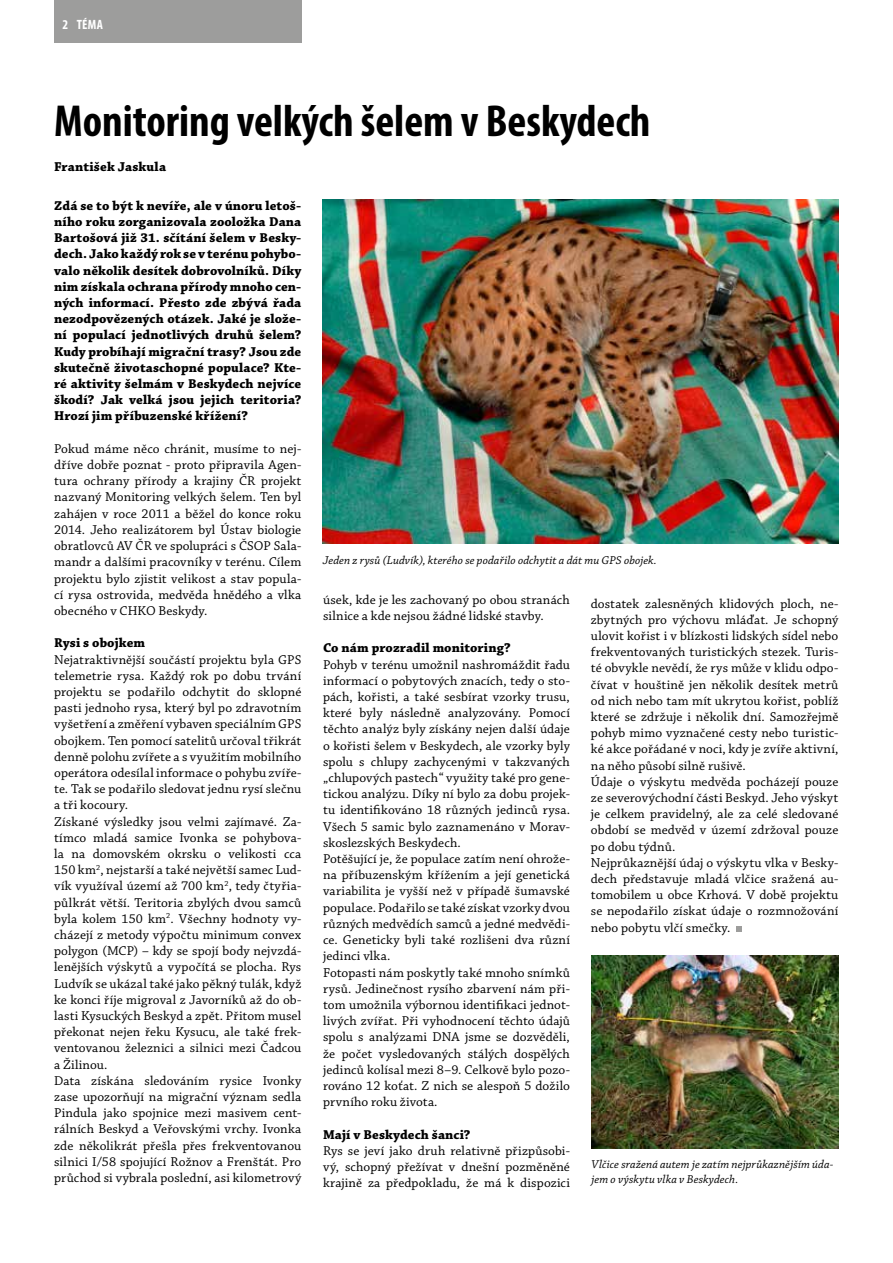
<style>
.page{position:relative;width:893px;height:1263px;background:#fff}
.page>*{position:absolute;margin:0;border:0;box-sizing:border-box;transform-origin:0 0}
.t1{font:700 condensed 45px "Myriad Pro";color:#000}
.t2{font:13.5px/16.2px "Chaparral Pro";letter-spacing:.005em;color:#000}
.t3{font:700 13.5px/16.2px "Chaparral Pro";letter-spacing:.01em;color:#000;text-align:justify}
.t4{font:700 condensed 13.5px "Myriad Pro";color:#fff}
.t5{font:italic 12px/14.4px "Chaparral Pro";letter-spacing:.01em;color:#000}
</style>
<div class="page">
<div style="left:54px;top:0;width:247px;height:42px;background:#9d9d9c"></div>
<svg style="left:736px;top:926px;width:6px;height:5px"></svg>
<img style="left:323px;top:200px;width:515px;height:343px">
<img style="left:591px;top:956px;width:248px;height:192px">
<p class="t4" style="left:62px;top:16px;width:7px">2</p>
<p class="t4" style="left:77px;top:16px;width:28px">TÉMA</p>
<h1 class="t1" style="left:54px;top:93px;width:598px">Monitoring velkých šelem v Beskydech</h1>
<p class="t3" style="left:54px;top:159px;width:114px">František Jaskula</p>
<p class="t3" style="left:54px;top:198px;width:249px">Zdá se to být k nevíře, ale v únoru letoš&shy;ního roku zorganizovala zooložka Dana Bartošová již 31. sčítání šelem v Besky&shy;dech. Jako každý rok se v terénu pohybo&shy;valo několik desítek dobrovolníků. Díky nim získala ochrana přírody mnoho cen&shy;ných informací. Přesto zde zbývá řada nezodpovězených otázek. Jaké je slože&shy;ní populací jednotlivých druhů šelem?<br>Kudy probíhají migrační trasy? Jsou zde skutečně životaschopné populace? Kte&shy;ré aktivity šelmám v Beskydech nejvíce škodí? Jak velká jsou jejich teritoria?<br>Hrozí jim příbuzenské křížení?</p>
<p class="t2" style="left:54px;top:441px;width:249px;text-align:justify">Pokud máme něco chránit, musíme to nej&shy;dříve dobře poznat - proto připravila Agen&shy;tura ochrany přírody a krajiny ČR projekt nazvaný Monitoring velkých šelem. Ten byl zahájen v roce 2011 a běžel do konce roku 2014. Jeho realizátorem byl Ústav biologie obratlovců AV ČR ve spolupráci s ČSOP Sala&shy;mandr a dalšími pracovníky v terénu. Cílem projektu bylo zjistit velikost a stav popula&shy;cí rysa ostrovida, medvěda hnědého a vlka obecného v CHKO Beskydy.</p>
<p class="t3" style="left:54px;top:635px;width:93px">Rysi s obojkem</p>
<p class="t2" style="left:54px;top:652px;width:249px">Nejatraktivnější součástí projektu byla GPS telemetrie rysa. Každý rok po dobu trvání projektu se podařilo odchytit do sklopné pasti jednoho rysa, který byl po zdravotním vyšetření a změření vybaven speciálním GPS obojkem. Ten pomocí satelitů určoval třikrát denně polohu zvířete a s využitím mobilního operátora odesílal informace o pohybu zvíře&shy;te. Tak se podařilo sledovat jednu rysí slečnu a tři kocoury.<br>Získané výsledky jsou velmi zajímavé. Za&shy;tímco mladá samice Ivonka se pohybova&shy;la na domovském okrsku o velikosti cca 150 km<sup>2</sup>, nejstarší a také největší samec Lud&shy;vík využíval území až 700 km<sup>2</sup>, tedy čtyřia&shy;půlkrát větší. Teritoria zbylých dvou samců byla kolem 150 km<sup>2</sup>. Všechny hodnoty vy&shy;cházejí z metody výpočtu minimum convex polygon (MCP) – kdy se spojí body nejvzdá&shy;lenějších výskytů a vypočítá se plocha. Rys Ludvík se ukázal také jako pěkný tulák, když ke konci říje migroval z Javorníků až do ob&shy;lasti Kysuckých Beskyd a zpět. Přitom musel překonat nejen řeku Kysucu, ale také frek&shy;ventovanou železnici a silnici mezi Čadcou a Žilinou.<br>Data získána sledováním rysice Ivonky zase upozorňují na migrační význam sedla Pindula jako spojnice mezi masivem cent&shy;rálních Beskyd a Veřovskými vrchy. Ivonka zde několikrát přešla přes frekventovanou silnici I/58 spojující Rožnov a Frenštát. Pro průchod si vybrala poslední, asi kilometrový</p>
<p class="t5" style="left:323px;top:553px;width:336px">Jeden z rysů (Ludvík), kterého se podařilo odchytit a dát mu GPS obojek.</p>
<p class="t2" style="left:323px;top:592px;width:248px">úsek, kde je les zachovaný po obou stranách silnice a kde nejsou žádné lidské stavby.</p>
<p class="t3" style="left:323px;top:641px;width:189px">Co nám prozradil monitoring?</p>
<p class="t2" style="left:323px;top:657px;width:248px">Pohyb v terénu umožnil nashromáždit řadu informací o pobytových znacích, tedy o sto&shy;pách, kořisti, a také sesbírat vzorky trusu, které byly následně analyzovány. Pomocí těchto analýz byly získány nejen další údaje o kořisti šelem v Beskydech, ale vzorky byly spolu s chlupy zachycenými v takzvaných „chlupových pastech“ využity také pro gene&shy;tickou analýzu. Díky ní bylo za dobu projek&shy;tu identifikováno 18 různých jedinců rysa.<br>Všech 5 samic bylo zaznamenáno v Morav&shy;skoslezských Beskydech.<br>Potěšující je, že populace zatím není ohrože&shy;na příbuzenským křížením a její genetická variabilita je vyšší než v případě šumavské populace. Podařilo se také získat vzorky dvou různých medvědích samců a jedné medvědi&shy;ce. Geneticky byli také rozlišeni dva různí jedinci vlka.<br>Fotopasti nám poskytly také mnoho snímků rysů. Jedinečnost rysího zbarvení nám při&shy;tom umožnila výbornou identifikaci jednot&shy;livých zvířat. Při vyhodnocení těchto údajů spolu s analýzami DNA jsme se dozvěděli, že počet vysledovaných stálých dospělých jedinců kolísal mezi 8–9. Celkově bylo pozo&shy;rováno 12 koťat. Z nich se alespoň 5 dožilo prvního roku života.</p>
<p class="t3" style="left:323px;top:1127px;width:149px">Mají v Beskydech šanci?</p>
<p class="t2" style="left:323px;top:1143px;width:248px;text-align:justify">Rys se jeví jako druh relativně přizpůsobi&shy;vý, schopný přežívat v dnešní pozměněné krajině za předpokladu, že má k dispozici</p>
<p class="t2" style="left:591px;top:596px;width:249px">dostatek zalesněných klidových ploch, ne&shy;zbytných pro výchovu mláďat. Je schopný ulovit kořist i v blízkosti lidských sídel nebo frekventovaných turistických stezek. Turis&shy;té obvykle nevědí, že rys může v klidu odpo&shy;čívat v houštině jen několik desítek metrů od nich nebo tam mít ukrytou kořist, poblíž které se zdržuje i několik dní. Samozřejmě pohyb mimo vyznačené cesty nebo turistic&shy;ké akce pořádané v noci, kdy je zvíře aktivní, na něho působí silně rušivě.<br>Údaje o výskytu medvěda pocházejí pouze ze severovýchodní části Beskyd. Jeho výskyt je celkem pravidelný, ale za celé sledované období se medvěd v území zdržoval pouze po dobu týdnů.<br>Nejprůkaznější údaj o výskytu vlka v Besky&shy;dech představuje mladá vlčice sražená au&shy;tomobilem u obce Krhová. V době projektu se nepodařilo získat údaje o rozmnožování nebo pobytu vlčí smečky.</p>
<p class="t5" style="left:591px;top:1158px;width:243px">Vlčice sražená autem je zatím nejprůkaznějším úda&shy;jem o výskytu vlka v Beskydech.</p>
</div>
